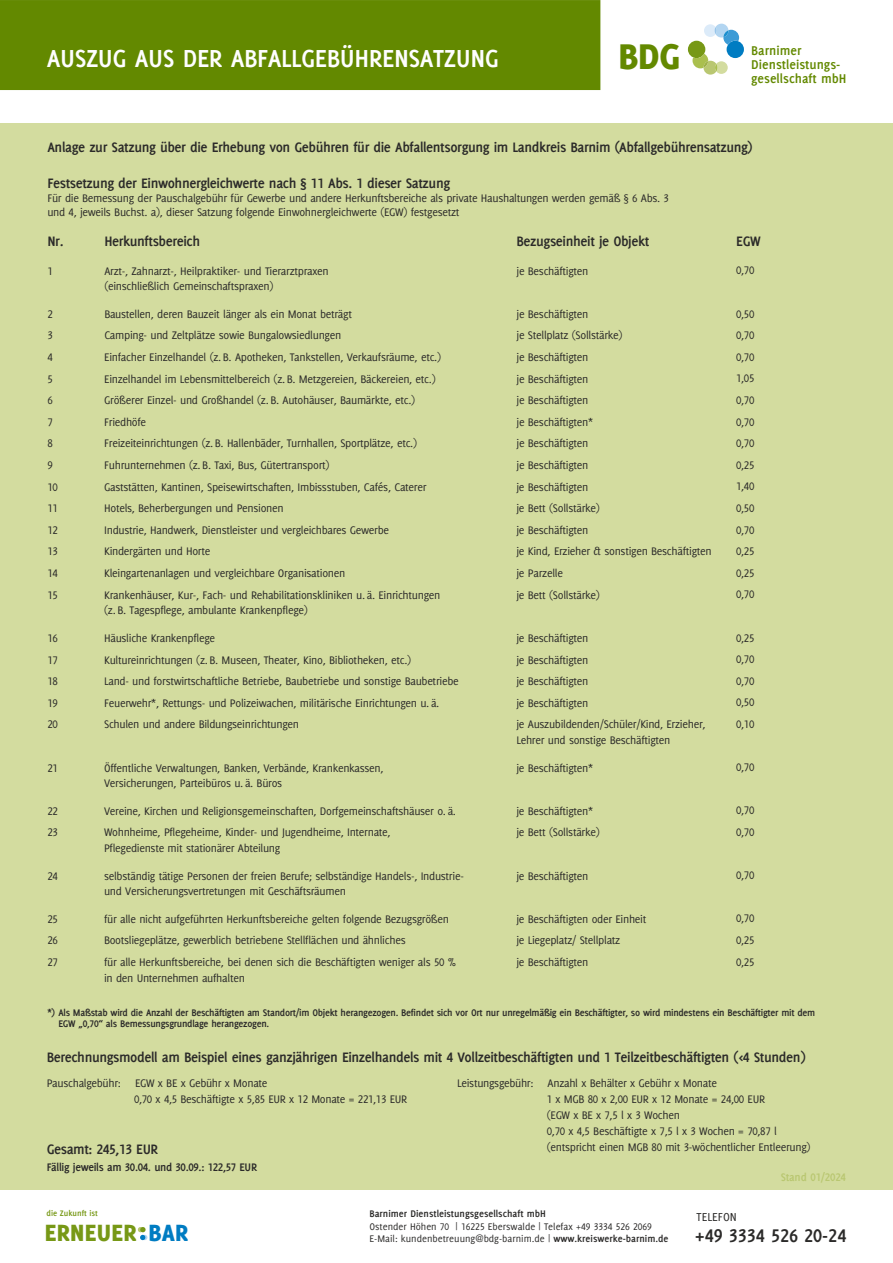
<style>
.page{position:relative;width:893px;height:1263px;background:#fff}
.page>*{position:absolute;margin:0;border:0;box-sizing:border-box;transform-origin:0 0}
.t1{font:800 39.15px "Delicious";color:#638900}
.t2{font:700 27px "Delicious LB";letter-spacing:-.015em;color:#fefefe}
.t3{font:800 25.8px "Delicious";letter-spacing:.01em;color:#779816}
.t4{font:700 20.1px "Delicious LB";color:#2b2a29}
.t5{font:700 15px "Delicious LB";letter-spacing:-.025em;color:#2b2a29}
.t6{font:700 13.95px/14.1px "Delicious LB";color:#638900}
.t7{font:12.6px "Delicious LB";color:#2b2a29}
.t8{font:12px/21.6px "Delicious LB";letter-spacing:-.025em;color:#2b2a29}
.t9{font:700 12px "Delicious LB";letter-spacing:-.025em;color:#2b2a29}
.t10{font:700 12px "Delicious LB";letter-spacing:-.015em;color:#b9c771}
.t11{font:700 10.5px/11.9px "Delicious LB";letter-spacing:-.025em;color:#2b2a29}
.t12{font:10.5px/12.1px "Delicious LB";color:#2b2a29}
.t13{font:700 10.5px "Delicious LB";color:#2b2a29}
.t14{font:700 8.85px "Delicious LB";color:#779816}
.s1{color:#007cc2}
.s2{font-weight:700}
</style>
<div class="page">
<div style="left:0;top:0;width:600px;height:90px;background:#638900"></div>
<div style="left:0;top:123px;width:893px;height:1067px;background:#d3dc9f"></div>
<div style="left:688px;top:41px;width:17px;height:17px;background:#779816;border-radius:50%"></div>
<div style="left:727px;top:41px;width:17px;height:17px;background:#007cc2;border-radius:50%"></div>
<svg style="left:692px;top:54px;width:36px;height:21px"></svg>
<svg style="left:704px;top:24px;width:35px;height:21px"></svg>
<svg style="left:138px;top:1227px;width:9px;height:13px"></svg>
<h2 class="t2" style="left:47px;top:46px;width:454px">AUSZUG AUS DER ABFALLGEBÜHRENSATZUNG</h2>
<h1 class="t1" style="left:618px;top:41px;width:63px">BDG</h1>
<p class="t6" style="left:751px;top:44px;width:97px">Barnimer<br>Dienstleistungs&shy;gesellschaft mbH</p>
<p class="t5" style="left:47px;top:140px;width:707px">Anlage zur Satzung über die Erhebung von Gebühren für die Abfallentsorgung im Landkreis Barnim (Abfallgebührensatzung)</p>
<p class="t5" style="left:47px;top:176px;width:404px">Festsetzung der Einwohnergleichwerte nach § 11 Abs. 1 dieser Satzung</p>
<p class="t8" style="left:47px;top:192px;width:623px;line-height:13.2px">Für die Bemessung der Pauschalgebühr für Gewerbe und andere Herkunftsbereiche als private Haushaltungen werden gemäß § 6 Abs. 3 und 4, jeweils Buchst. a), dieser Satzung folgende Einwohnergleichwerte (EGW) festgesetzt</p>
<p class="t5" style="left:47px;top:234px;width:18px">Nr.</p>
<p class="t8" style="left:47px;top:260px;width:7px">1</p>
<p class="t8" style="left:47px;top:304px;width:12px">2<br>3<br>4<br>5<br>6<br>7<br>8<br>9<br>10<br>11<br>12<br>13<br>14<br>15</p>
<p class="t8" style="left:47px;top:628px;width:12px;text-align:justify">16<br>17<br>18<br>19<br>20</p>
<p class="t8" style="left:47px;top:757px;width:12px">21</p>
<p class="t8" style="left:47px;top:800px;width:12px">22<br>23</p>
<p class="t8" style="left:47px;top:865px;width:12px">24</p>
<p class="t8" style="left:47px;top:908px;width:12px;text-align:justify">25<br>26<br>27</p>
<p class="t5" style="left:104px;top:234px;width:97px">Herkunftsbereich</p>
<p class="t8" style="left:104px;top:263px;width:226px;line-height:15.6px">Arzt-, Zahnarzt-, Heilpraktiker- und Tierarztpraxen (einschließlich Gemeinschaftspraxen)</p>
<p class="t8" style="left:104px;top:304px;width:338px">Baustellen, deren Bauzeit länger als ein Monat beträgt<br>Camping- und Zeltplätze sowie Bungalowsiedlungen<br>Einfacher Einzelhandel (z. B. Apotheken, Tankstellen, Verkaufsräume, etc.)<br>Einzelhandel im Lebensmittelbereich (z. B. Metzgereien, Bäckereien, etc.)<br>Größerer Einzel- und Großhandel (z. B. Autohäuser, Baumärkte, etc.)<br>Friedhöfe<br>Freizeiteinrichtungen (z. B. Hallenbäder, Turnhallen, Sportplätze, etc.)<br>Fuhrunternehmen (z. B. Taxi, Bus, Gütertransport)<br>Gaststätten, Kantinen, Speisewirtschaften, Imbissstuben, Cafés, Caterer Hotels, Beherbergungen und Pensionen<br>Industrie, Handwerk, Dienstleister und vergleichbares Gewerbe Kindergärten und Horte<br>Kleingartenanlagen und vergleichbare Organisationen<br>Krankenhäuser, Kur-, Fach- und Rehabilitationskliniken u. ä. Einrichtungen</p>
<p class="t8" style="left:104px;top:600px;width:205px">(z. B. Tagespflege, ambulante Krankenpflege)</p>
<p class="t8" style="left:104px;top:628px;width:356px">Häusliche Krankenpflege<br>Kultureinrichtungen (z. B. Museen, Theater, Kino, Bibliotheken, etc.)<br>Land- und forstwirtschaftliche Betriebe, Baubetriebe und sonstige Baubetriebe Feuerwehr*, Rettungs- und Polizeiwachen, militärische Einrichtungen u. ä.<br>Schulen und andere Bildungseinrichtungen</p>
<p class="t8" style="left:104px;top:760px;width:281px;line-height:15.6px">Öffentliche Verwaltungen, Banken, Verbände, Krankenkassen,<br>Versicherungen, Parteibüros u. ä. Büros</p>
<p class="t8" style="left:104px;top:800px;width:353px">Vereine, Kirchen und Religionsgemeinschaften, Dorfgemeinschaftshäuser o. ä.<br>Wohnheime, Pflegeheime, Kinder- und Jugendheime, Internate,</p>
<p class="t8" style="left:104px;top:838px;width:178px">Pflegedienste mit stationärer Abteilung</p>
<p class="t8" style="left:104px;top:868px;width:361px;line-height:15.6px">selbständig tätige Personen der freien Berufe; selbständige Handels-, Industrie&shy;und Versicherungsvertretungen mit Geschäftsräumen</p>
<p class="t8" style="left:104px;top:908px;width:354px">für alle nicht aufgeführten Herkunftsbereiche gelten folgende Bezugsgrößen<br>Bootsliegeplätze, gewerblich betriebene Stellflächen und ähnliches<br>für alle Herkunftsbereiche, bei denen sich die Beschäftigten weniger als 50 %</p>
<p class="t8" style="left:104px;top:967px;width:142px">in den Unternehmen aufhalten</p>
<p class="t5" style="left:516px;top:234px;width:134px">Bezugseinheit je Objekt</p>
<p class="t8" style="left:516px;top:260px;width:74px">je Beschäftigten</p>
<p class="t8" style="left:516px;top:304px;width:197px">je Beschäftigten<br>je Stellplatz (Sollstärke)<br>je Beschäftigten<br>je Beschäftigten<br>je Beschäftigten<br>je Beschäftigten*<br>je Beschäftigten<br>je Beschäftigten<br>je Beschäftigten<br>je Bett (Sollstärke)<br>je Beschäftigten<br>je Kind, Erzieher &amp; sonstigen Beschäftigten je Parzelle<br>je Bett (Sollstärke)</p>
<p class="t8" style="left:516px;top:628px;width:191px">je Beschäftigten<br>je Beschäftigten<br>je Beschäftigten<br>je Beschäftigten<br>je Auszubildenden/Schüler/Kind, Erzieher,</p>
<p class="t8" style="left:516px;top:730px;width:156px">Lehrer und sonstige Beschäftigten</p>
<p class="t8" style="left:516px;top:757px;width:78px">je Beschäftigten*</p>
<p class="t8" style="left:516px;top:800px;width:85px">je Beschäftigten* je Bett (Sollstärke)</p>
<p class="t8" style="left:516px;top:865px;width:74px">je Beschäftigten</p>
<p class="t8" style="left:516px;top:908px;width:132px">je Beschäftigten oder Einheit je Liegeplatz/ Stellplatz<br>je Beschäftigten</p>
<p class="t5" style="left:736px;top:234px;width:26px">EGW</p>
<p class="t8" style="left:736px;top:260px;width:20px">0,70</p>
<p class="t8" style="left:736px;top:303px;width:20px;text-align:justify">0,50<br>0,70<br>0,70<br>1,05<br>0,70<br>0,70<br>0,70<br>0,25<br>1,40<br>0,50<br>0,70<br>0,25<br>0,25<br>0,70</p>
<p class="t8" style="left:736px;top:627px;width:20px;text-align:justify">0,25<br>0,70<br>0,70<br>0,50<br>0,10</p>
<p class="t8" style="left:736px;top:757px;width:20px">0,70</p>
<p class="t8" style="left:736px;top:800px;width:20px">0,70<br>0,70</p>
<p class="t8" style="left:736px;top:865px;width:20px">0,70</p>
<p class="t8" style="left:736px;top:908px;width:20px;text-align:justify">0,70<br>0,25<br>0,25</p>
<p class="t11" style="left:58px;top:1007px;width:758px;text-indent:-11px">*) Als Maßstab wird die Anzahl der Beschäftigten am Standort/im Objekt herangezogen. Befindet sich vor Ort nur unregelmäßig ein Beschäftigter, so wird mindestens ein Beschäftigter mit dem<br>EGW „0,70“ als Bemessungsgrundlage herangezogen.</p>
<p class="t5" style="left:47px;top:1050px;width:761px">Berechnungsmodell am Beispiel eines ganzjährigen Einzelhandels mit 4 Vollzeitbeschäftigten und 1 Teilzeitbeschäftigten (&lt;4 Stunden)</p>
<p class="t8" style="left:547px;top:1076px;width:265px;line-height:15.9px;text-indent:-90px">Leistungsgebühr: Anzahl x Behälter x Gebühr x Monate<br>1 x MGB 80 x 2,00 EUR x 12 Monate = 24,00 EUR<br>(EGW x BE x 7,5 l x 3 Wochen<br>0,70 x 4,5 Beschäftigte x 7,5 l x 3 Wochen = 70,87 l (entspricht einen MGB 80 mit 3-wöchentlicher Entleerung)</p>
<p class="t8" style="left:134px;top:1076px;width:275px;line-height:15.9px;text-indent:-87px">Pauschalgebühr: EGW x BE x Gebühr x Monate<br>0,70 x 4,5 Beschäftigte x 5,85 EUR x 12 Monate = 221,13 EUR</p>
<p class="t5" style="left:47px;top:1142px;width:113px">Gesamt: 245,13 EUR</p>
<p class="t9" style="left:47px;top:1162px;width:212px">Fällig jeweils am 30.04. und 30.09.: 122,57 EUR</p>
<p class="t10" style="left:781px;top:1171px;width:67px">Stand 01/2024</p>
<p class="t14" style="left:47px;top:1209px;width:53px">die Zukunft ist</p>
<h3 class="t3" style="left:45px;top:1223px;width:145px">ERNEUER <span class="s1">BAR</span></h3>
<p class="t13" style="left:369px;top:1209px;width:178px">Barnimer Dienstleistungsgesellschaft mbH</p>
<p class="t12" style="left:369px;top:1220px;width:301px">Ostender Höhen 70 | 16225 Eberswalde | Telefax +49 3334 526 2069<br>E-Mail: kundenbetreuung@bdg-barnim.de | <span class="s2">www.kreiswerke-barnim.de</span></p>
<p class="t7" style="left:697px;top:1211px;width:42px">TELEFON</p>
<h3 class="t4" style="left:695px;top:1226px;width:153px">+49 3334 526 20-24</h3>
</div>
